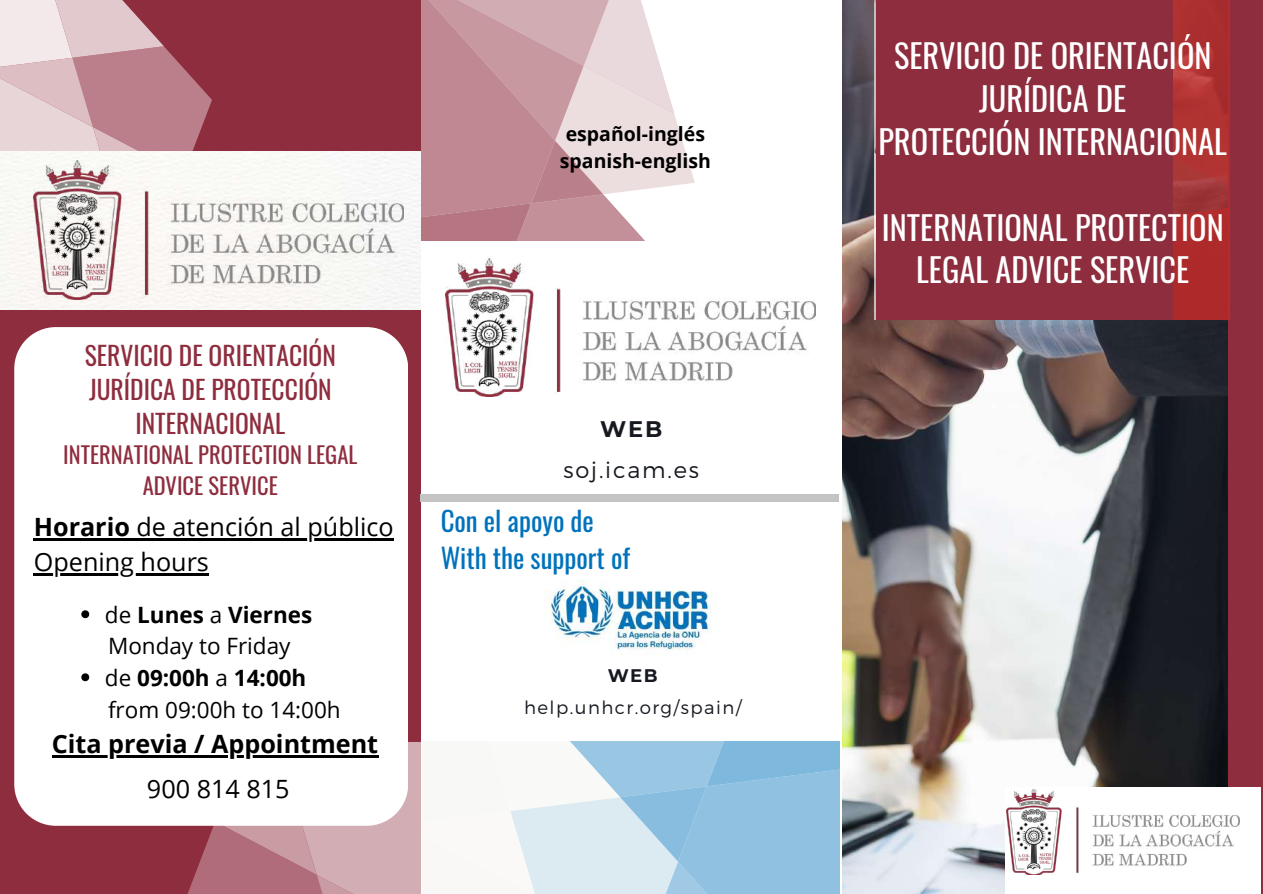
<style>
.page{position:relative;width:1263px;height:894px;background:#fff}
.page>*{position:absolute;margin:0;border:0;box-sizing:border-box;transform-origin:0 0}
.t1{font:32.25px/42.8px "Oswald";color:#fff;text-align:center}
.t2{font:26.85px/37px "Oswald";color:#0072bc}
.t3{font:25.5px/33.8px "Oswald";color:#8e2d3e;text-align:center}
.t4{font:25.2px/34.8px "Open Sans";color:#000}
.t5{font:700 25.2px "Open Sans";color:#000}
.t6{font:22.5px/30.3px "Oswald";color:#8e2d3e;text-align:center}
.t7{font:22.5px "Open Sans";color:#000}
.t8{font:700 22.5px "Open Sans";color:#000}
.t9{font:300 22.5px "Montserrat";letter-spacing:.08em;color:#161920}
.t10{font:700 22.5px "Montserrat";color:#161920}
.t11{font:700 19.5px/27px "Open Sans";color:#000;text-align:center}
.t12{font:300 18.15px "Montserrat";letter-spacing:.08em;color:#161920}
.t13{font:700 18.15px "Montserrat";color:#161920}
.s1{font-weight:700}
.s2{font-weight:400}
</style>
<div class="page">
<div style="left:0;top:0;width:1263px;height:893px;background:#8e2d3e"></div>
<img style="left:841px;top:0;width:386px;height:893px">
<svg style="left:874px;top:0;width:356px;height:319px;background:#af3a3a"></svg>
<div style="left:876px;top:0;width:296px;height:319px;background:#8e2d3e"></div>
<div style="left:421px;top:0;width:420px;height:893px;background:#fff"></div>
<svg style="left:48px;top:741px;width:792px;height:152px"></svg>
<svg style="left:421px;top:0;width:274px;height:240px;background:#d4b0b7"></svg>
<svg style="left:0;top:0;width:347px;height:152px"></svg>
<div style="left:0;top:152px;width:421px;height:157px;background:#f9f8f5"></div>
<div style="left:14px;top:327px;width:394px;height:498px;background:#fff"></div>
<div style="left:1005px;top:786px;width:255px;height:107px;background:#fff"></div>
<img style="left:545px;top:580px;width:166px;height:75px">
<div style="left:421px;top:494px;width:418px;height:8px;background:#c4c4c4"></div>
<hr style="left:34px;top:538px;width:96px;height:2px;background:#000">
<hr style="left:130px;top:538px;width:264px;height:2px;background:#000">
<hr style="left:34px;top:573px;width:175px;height:2px;background:#000">
<svg style="left:81px;top:610px;width:8px;height:8px"></svg>
<svg style="left:81px;top:673px;width:8px;height:8px"></svg>
<hr style="left:52px;top:755px;width:326px;height:2px;background:#000">
<img style="left:446px;top:258px;width:370px;height:138px">
<img style="left:1006px;top:789px;width:233px;height:85px">
<img style="left:34px;top:161px;width:370px;height:138px">
<p class="t11" style="left:560px;top:120px;width:153px">español-inglés spanish-english</p>
<p class="t3" style="left:85px;top:338px;width:253px">SERVICIO DE ORIENTACIÓN<br>JURÍDICA DE PROTECCIÓN<br>INTERNACIONAL</p>
<p class="t6" style="left:63px;top:439px;width:296px">INTERNATIONAL PROTECTION LEGAL<br>ADVICE SERVICE</p>
<p class="t4" style="left:34px;top:509px;width:361px"><span class="s1">Horario</span> de atención al público<br>Opening hours</p>
<p class="t8" style="left:105px;top:598px;width:209px"><span class="s2">de</span> Lunes <span class="s2">a</span> Viernes</p>
<p class="t7" style="left:108px;top:630px;width:184px">Monday to Friday</p>
<p class="t8" style="left:105px;top:661px;width:203px"><span class="s2">de</span> 09:00h <span class="s2">a</span> 14:00h</p>
<p class="t7" style="left:108px;top:693px;width:234px">from 09:00h to 14:00h</p>
<p class="t5" style="left:52px;top:725px;width:328px">Cita previa / Appointment</p>
<p class="t4" style="left:147px;top:770px;width:144px">900 814 815</p>
<p class="t10" style="left:600px;top:415px;width:64px">WEB</p>
<p class="t9" style="left:563px;top:455px;width:137px">soj.icam.es</p>
<p class="t2" style="left:441px;top:501px;width:191px">Con el apoyo de<br>With the support of</p>
<p class="t13" style="left:608px;top:664px;width:52px">WEB</p>
<p class="t12" style="left:524px;top:695px;width:219px">help.unhcr.org/spain/</p>
<p class="t1" style="left:878px;top:33px;width:350px">SERVICIO DE ORIENTACIÓN<br>JURÍDICA DE<br>PROTECCIÓN INTERNACIONAL</p>
<p class="t1" style="left:882px;top:204px;width:343px">INTERNATIONAL PROTECTION<br>LEGAL ADVICE SERVICE</p>
</div>
